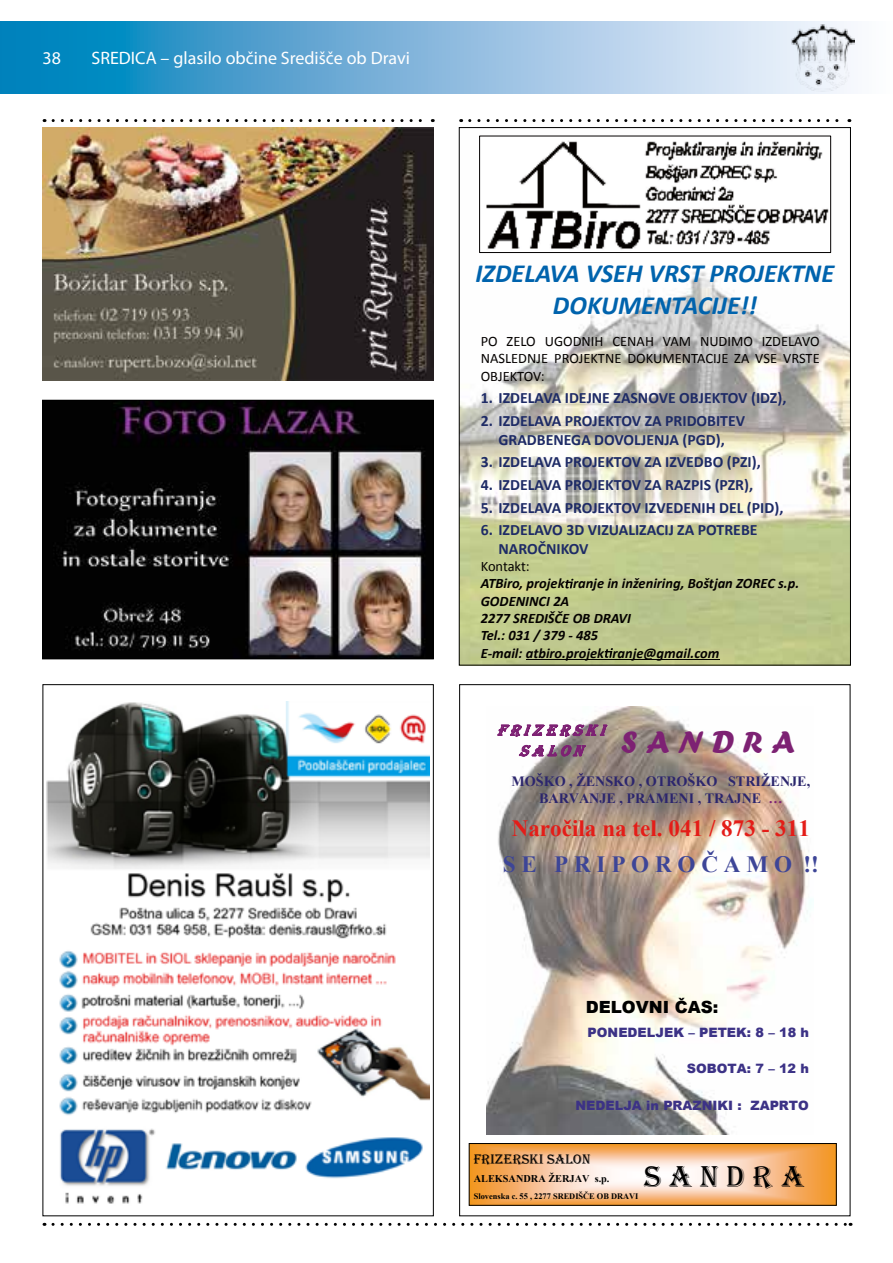
<style>
.page{position:relative;width:893px;height:1263px;background:#fff}
.page>*{position:absolute;margin:0;border:0;box-sizing:border-box;transform-origin:0 0}
.t1{font:32.25px "Forte";color:#7d2173}
.t2{font:31.05px "Algerian";color:#000}
.t3{font:italic 700 26.25px/31.5px "Calibri";color:#0063ad;text-align:center}
.t4{font:700 23.25px "Times New Roman";color:#e41d18}
.t5{font:700 23.25px "Times New Roman";color:#3d4597}
.t6{font:18px "Myriad Pro";color:#fff}
.t7{font:900 16.8px "Arial";color:#000}
.t8{font:700 15.75px/18.9px "Calibri";color:#1e2b66;text-align:center}
.t9{font:italic 15.45px "Algerian";color:#7d2173}
.t10{font:italic 700 14.4px/17.4px "Calibri";color:#040100}
.t11{font:14.4px/17.4px "Calibri";color:#040100;text-align:justify}
.t12{font:700 14.25px/16.4px "Times New Roman";color:#2c266d;text-align:center}
.t13{font:14.25px "Algerian";color:#000}
.t14{font:900 12.9px "Arial";color:#3c3286}
.t15{font:700 10.35px "Times New Roman";color:#000}
.t16{font:700 8.4px "Times New Roman";color:#000}
.s1{color:#7d2173}
</style>
<div class="page">
<svg style="left:0;top:21px;width:855px;height:73px;background:#75b4da"></svg>
<img style="left:790px;top:24px;width:64px;height:67px">
<svg style="left:53px;top:1223px;width:798px;height:3px"></svg>
<svg style="left:470px;top:119px;width:380px;height:3px"></svg>
<svg style="left:53px;top:119px;width:380px;height:3px"></svg>
<img style="left:486px;top:707px;width:327px;height:427px">
<img style="left:471px;top:1145px;width:364px;height:59px">
<div style="left:469px;top:1143px;width:368px;height:63px;border:1px solid #000"></div>
<svg style="left:496px;top:723px;width:112px;height:14px"></svg>
<svg style="left:519px;top:745px;width:68px;height:12px"></svg>
<img style="left:44px;top:402px;width:388px;height:255px">
<div style="left:42px;top:400px;width:392px;height:259px;border:1px solid #000"></div>
<img style="left:42px;top:128px;width:391px;height:253px">
<img style="left:461px;top:135px;width:388px;height:528px">
<img style="left:481px;top:138px;width:348px;height:113px">
<div style="left:479px;top:136px;width:352px;height:117px;border:1px solid #040100"></div>
<svg style="left:565px;top:579px;width:8px;height:9px"></svg>
<svg style="left:605px;top:648px;width:8px;height:10px"></svg>
<hr style="left:526px;top:659px;width:194px;height:1px;background:#040100">
<img style="left:47px;top:702px;width:382px;height:502px">
<p class="t6" style="left:43px;top:46px;width:20px">38</p>
<p class="t6" style="left:92px;top:46px;width:320px">SREDICA – glasilo občine Središče ob Dravi</p>
<h3 class="t3" style="left:475px;top:258px;width:360px">IZDELAVA VSEH VRST PROJEKTNE<br>DOKUMENTACIJE!!</h3>
<p class="t11" style="left:481px;top:332px;width:340px">PO ZELO UGODNIH CENAH VAM NUDIMO IZDELAVO NASLEDNJE PROJEKTNE DOKUMENTACIJE ZA VSE VRSTE OBJEKTOV:</p>
<p class="t8" style="left:481px;top:388px;width:307px">1. IZDELAVA IDEJNE ZASNOVE OBJEKTOV (IDZ),</p>
<p class="t8" style="left:481px;top:411px;width:266px">2. IZDELAVA PROJEKTOV ZA PRIDOBITEV<br>GRADBENEGA DOVOLJENJA (PGD),</p>
<p class="t8" style="left:481px;top:453px;width:282px">3. IZDELAVA PROJEKTOV ZA IZVEDBO (PZI),</p>
<p class="t8" style="left:481px;top:475px;width:274px">4. IZDELAVA PROJEKTOV ZA RAZPIS (PZR),</p>
<p class="t8" style="left:481px;top:498px;width:304px">5. IZDELAVA PROJEKTOV IZVEDENIH DEL (PID),</p>
<p class="t8" style="left:498px;top:521px;width:261px;text-align:left;text-indent:-18px">6. IZDELAVO 3D VIZUALIZACIJ ZA POTREBE<br>NAROČNIKOV</p>
<p class="t11" style="left:481px;top:557px;width:51px">Kontakt:</p>
<p class="t10" style="left:481px;top:575px;width:320px">ATBiro, projek ranje in inženiring, Boštjan ZOREC s.p.<br>GODENINCI 2A<br>2277 SREDIŠČE OB DRAVI<br>Tel.: 031 / 379 - 485<br>E-mail: atbiro.projek ranje@gmail.com</p>
<p class="t9" style="left:497px;top:722px;width:115px">FRIZERSKI</p>
<h1 class="t1" style="left:519px;top:723px;width:277px"><sub>SALON</sub> S A N D R A</h1>
<p class="t12" style="left:511px;top:773px;width:300px">MOŠKO , ŽENSKO , OTROŠKO STRIŽENJE,<br>BARVANJE , PRAMENI , TRAJNE <span class="s1">…</span></p>
<h3 class="t4" style="left:512px;top:812px;width:300px">Naročila na tel. 041 / 873 - 311</h3>
<h3 class="t5" style="left:503px;top:848px;width:318px">S E P R I P O R O Č A M O !!</h3>
<p class="t7" style="left:586px;top:994px;width:134px">DELOVNI ČAS:</p>
<p class="t14" style="left:588px;top:1023px;width:223px">PONEDELJEK – PETEK: 8 – 18 h</p>
<p class="t14" style="left:687px;top:1059px;width:124px">SOBOTA: 7 – 12 h</p>
<p class="t14" style="left:576px;top:1096px;width:235px">NEDELJA in PRAZNIKI : ZAPRTO</p>
<p class="t13" style="left:474px;top:1151px;width:118px">FRIZERSKI SALON</p>
<p class="t15" style="left:474px;top:1172px;width:137px">ALEKSANDRA ŽERJAV s.p.</p>
<p class="t16" style="left:474px;top:1190px;width:166px">Slovenska c. 55 , 2277 SREDIŠČE OB DRAVI</p>
<h2 class="t2" style="left:644px;top:1159px;width:162px">S A N D R A</h2>
</div>
